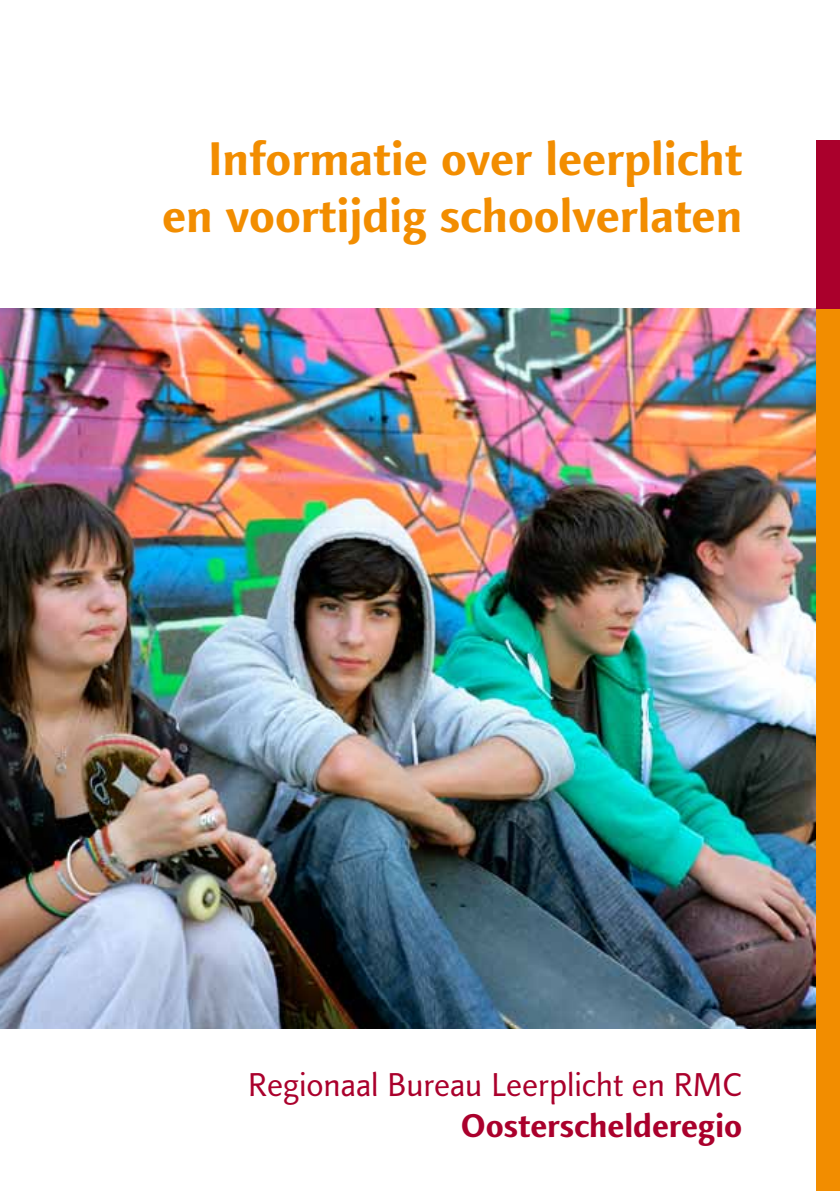
<style>
.page{position:relative;width:840px;height:1191px;background:#fff}
.page>*{position:absolute;margin:0;border:0;box-sizing:border-box;transform-origin:0 0}
.t1{font:700 47.8px/57.4px "Linotype Finnegan";color:#f28d00;text-align:right}
.t2{font:33.4px "Linotype Finnegan";color:#aa002c}
.t3{font:700 33.4px "Linotype Finnegan";color:#aa002c}
</style>
<div class="page">
<img style="left:0;top:308px;width:816px;height:720px">
<div style="left:816px;top:308px;width:23px;height:883px;background:#f28d00"></div>
<div style="left:816px;top:140px;width:23px;height:168px;background:#aa002c"></div>
<p class="t1" style="left:162px;top:130px;width:581px">Informatie over leerplicht en voortijdig schoolverlaten</p>
<p class="t2" style="left:248px;top:1065px;width:495px">Regionaal Bureau Leerplicht en RMC</p>
<p class="t3" style="left:460px;top:1105px;width:283px">Oosterschelderegio</p>
</div>
